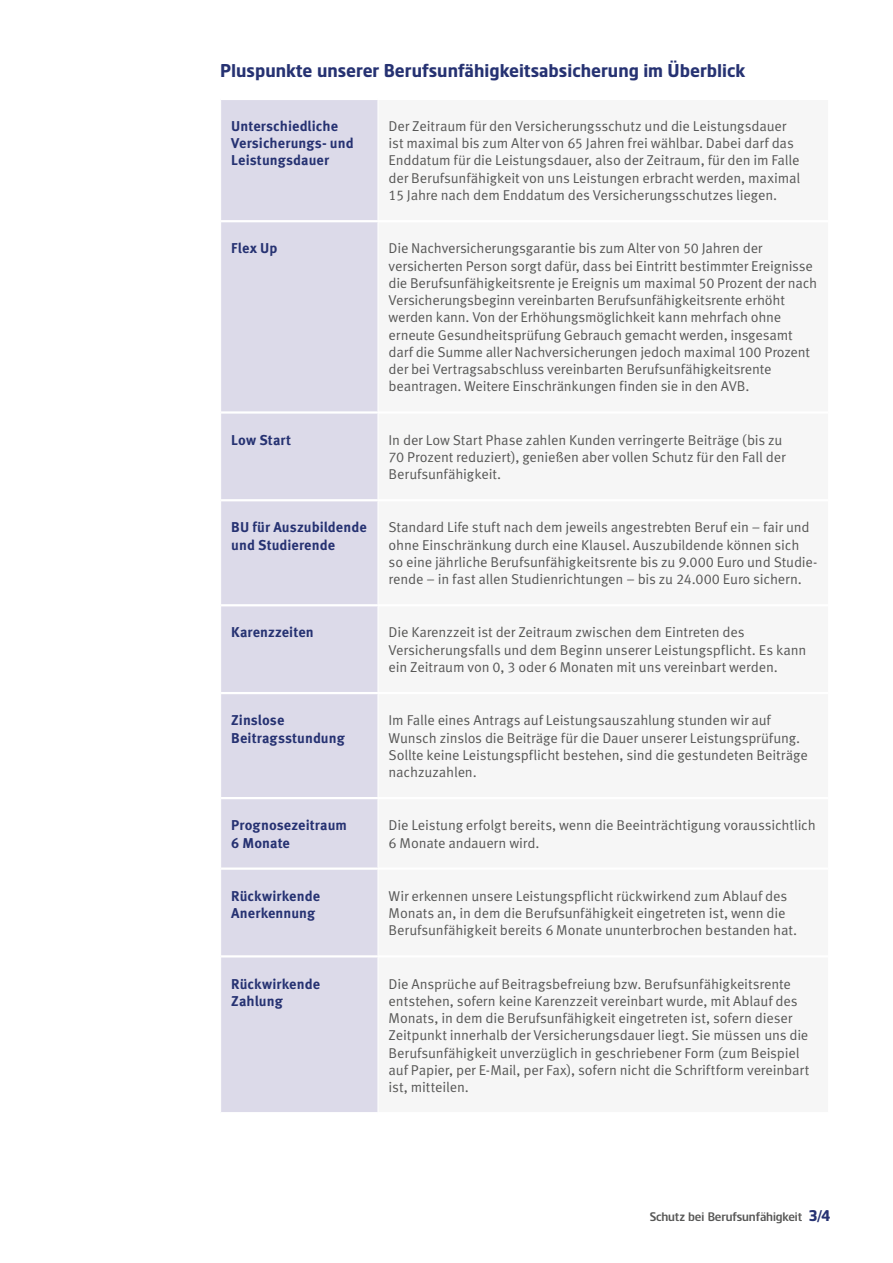
<style>
.page{position:relative;width:893px;height:1263px;background:#fff}
.page>*{position:absolute;margin:0;border:0;box-sizing:border-box;transform-origin:0 0}
.t1{font:700 18px "Standard Life";color:#263272}
.t2{font:14.25px/17.2px "Meta Standard Life Pro TF Norm";letter-spacing:-.015em;color:#575756}
.t3{font:700 14.25px/17.2px "Meta Standard Life Pro TF";letter-spacing:.005em;color:#263272}
.t4{font:12px "Standard Life";color:#575756}
.s1{font-weight:700;font-size:15px;color:#263272}
</style>
<div class="page">
<div style="left:221px;top:100px;width:157px;height:1012px;background:#dcdae9"></div>
<hr style="left:221px;top:411px;width:157px;height:3px;background:#fff">
<hr style="left:221px;top:499px;width:157px;height:2px;background:#fff">
<hr style="left:221px;top:604px;width:157px;height:2px;background:#fff">
<hr style="left:221px;top:692px;width:157px;height:2px;background:#fff">
<hr style="left:221px;top:797px;width:157px;height:2px;background:#fff">
<hr style="left:221px;top:867px;width:157px;height:3px;background:#fff">
<hr style="left:221px;top:955px;width:157px;height:2px;background:#fff">
<hr style="left:221px;top:220px;width:157px;height:2px;background:#fff">
<p class="t1" style="left:220px;top:60px;width:526px">Pluspunkte unserer Berufsunfähigkeitsabsicherung im Überblick</p>
<p class="t3" style="left:231px;top:116px;width:124px">Unterschiedliche<br>Versicherungs- und<br>Leistungsdauer</p>
<p class="t2" style="left:389px;top:116px;width:413px">Der Zeitraum für den Versicherungsschutz und die Leistungsdauer ist maximal bis zum Alter von 65 Jahren frei wählbar. Dabei darf das Enddatum für die Leistungsdauer, also der Zeitraum, für den im Falle der Berufsunfähigkeit von uns Leistungen erbracht werden, maximal 15 Jahre nach dem Enddatum des Versicherungsschutzes liegen.</p>
<p class="t3" style="left:231px;top:239px;width:48px">Flex Up</p>
<p class="t2" style="left:389px;top:239px;width:430px">Die Nachversicherungsgarantie bis zum Alter von 50 Jahren der versicherten Person sorgt dafür, dass bei Eintritt bestimmter Ereignisse die Berufsunfähigkeitsrente je Ereignis um maximal 50 Prozent der nach Versicherungsbeginn vereinbarten Berufsunfähigkeitsrente erhöht werden kann. Von der Erhöhungsmöglichkeit kann mehrfach ohne erneute Gesundheitsprüfung Gebrauch gemacht werden, insgesamt darf die Summe aller Nachversicherungen jedoch maximal 100 Prozent der bei Vertragsabschluss vereinbarten Berufsunfähigkeitsrente beantragen. Weitere Einschränkungen finden sie in den AVB.</p>
<p class="t3" style="left:231px;top:430px;width:61px">Low Start</p>
<p class="t2" style="left:389px;top:430px;width:399px">In der Low Start Phase zahlen Kunden verringerte Beiträge (bis zu<br>70 Prozent reduziert), genießen aber vollen Schutz für den Fall der<br>Berufsunfähigkeit.</p>
<p class="t3" style="left:231px;top:518px;width:137px">BU für Auszubildende und Studierende</p>
<p class="t2" style="left:389px;top:518px;width:430px">Standard Life stuft nach dem jeweils angestrebten Beruf ein – fair und ohne Einschränkung durch eine Klausel. Auszubildende können sich so eine jährliche Berufsunfähigkeitsrente bis zu 9.000 Euro und Studie&shy;rende – in fast allen Studienrichtungen – bis zu 24.000 Euro sichern.</p>
<p class="t3" style="left:231px;top:623px;width:84px">Karenzzeiten</p>
<p class="t2" style="left:389px;top:623px;width:419px">Die Karenzzeit ist der Zeitraum zwischen dem Eintreten des<br>Versicherungsfalls und dem Beginn unserer Leistungspflicht. Es kann ein Zeitraum von 0, 3 oder 6 Monaten mit uns vereinbart werden.</p>
<p class="t3" style="left:231px;top:711px;width:115px">Zinslose<br>Beitragsstundung</p>
<p class="t2" style="left:389px;top:711px;width:421px">Im Falle eines Antrags auf Leistungsauszahlung stunden wir auf Wunsch zinslos die Beiträge für die Dauer unserer Leistungsprüfung.<br>Sollte keine Leistungspflicht bestehen, sind die gestundeten Beiträge nachzuzahlen.</p>
<p class="t3" style="left:231px;top:816px;width:117px">Prognosezeitraum<br>6 Monate</p>
<p class="t2" style="left:389px;top:816px;width:429px">Die Leistung erfolgt bereits, wenn die Beeinträchtigung voraussichtlich<br>6 Monate andauern wird.</p>
<p class="t3" style="left:231px;top:886px;width:90px">Rückwirkende<br>Anerkennung</p>
<p class="t2" style="left:389px;top:886px;width:410px">Wir erkennen unsere Leistungspflicht rückwirkend zum Ablauf des<br>Monats an, in dem die Berufsunfähigkeit eingetreten ist, wenn die<br>Berufsunfähigkeit bereits 6 Monate ununterbrochen bestanden hat.</p>
<p class="t3" style="left:231px;top:974px;width:90px">Rückwirkende<br>Zahlung</p>
<p class="t2" style="left:389px;top:974px;width:422px">Die Ansprüche auf Beitragsbefreiung bzw. Berufsunfähigkeitsrente entstehen, sofern keine Karenzzeit vereinbart wurde, mit Ablauf des Monats, in dem die Berufsunfähigkeit eingetreten ist, sofern dieser Zeitpunkt innerhalb der Versicherungsdauer liegt. Sie müssen uns die Berufsunfähigkeit unverzüglich in geschriebener Form (zum Beispiel auf Papier, per E-Mail, per Fax), sofern nicht die Schriftform vereinbart ist, mitteilen.</p>
<p class="t4" style="left:650px;top:1209px;width:182px">Schutz bei Berufsunfähigkeit <span class="s1">3/4</span></p>
</div>
